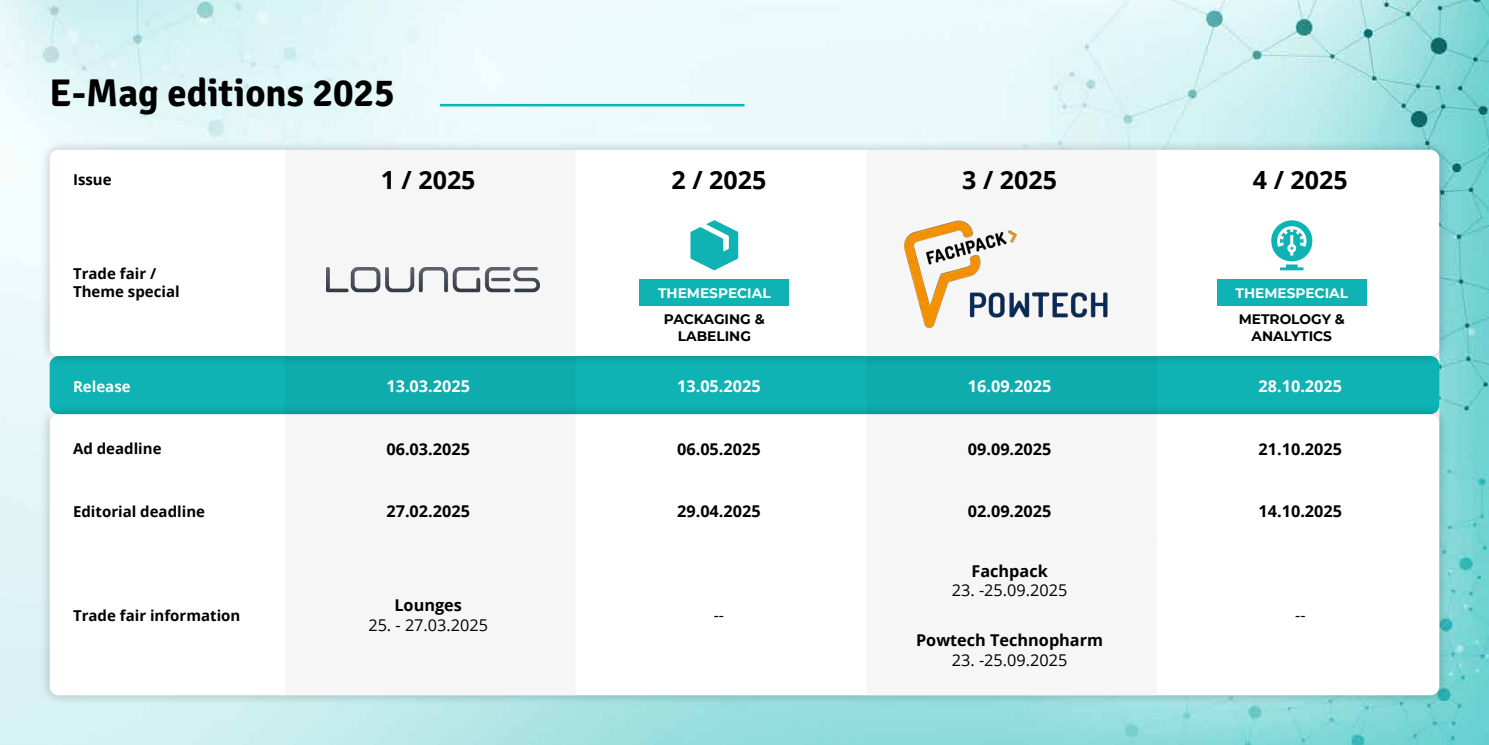
<style>
.page{position:relative;width:1489px;height:745px;background:#fff}
.page>*{position:absolute;margin:0;border:0;box-sizing:border-box;transform-origin:0 0}
.t1{font:700 38.75px "Signika Negative";color:#000}
.t2{font:700 25px "Open Sans";color:#000}
.t3{font:700 16.25px "Open Sans";color:#000}
.t4{font:16.25px "Open Sans";color:#000}
.t5{font:700 16.25px "Open Sans";color:#fff}
.t6{font:700 15px/18px "Open Sans";color:#000}
.t7{font:700 15px "Open Sans";color:#fff}
.t8{font:700 13.75px/16.5px "Montserrat";color:#000;text-align:center}
.t9{font:700 13.75px "Montserrat";color:#fff}
</style>
<div class="page">
<img style="left:0;top:0;width:1488px;height:744px">
<div style="left:50px;top:356px;width:1389px;height:58px;background:#0fb3b3;border-radius:9px"></div>
<div style="left:39px;top:403px;width:1410px;height:302px;background:#000;opacity:.25"></div>
<div style="left:50px;top:414px;width:1389px;height:280px;background:#fff;border-radius:9px"></div>
<div style="left:39px;top:139px;width:1410px;height:227px;background:#000;opacity:.25"></div>
<div style="left:50px;top:150px;width:1389px;height:206px;background:#fff;border-radius:9px"></div>
<img style="left:326px;top:267px;width:213px;height:26px">
<img style="left:904px;top:220px;width:112px;height:107px">
<div style="left:639px;top:279px;width:150px;height:27px;background:#0fb3b3"></div>
<div style="left:1217px;top:279px;width:149px;height:27px;background:#0fb3b3"></div>
<img style="left:968px;top:283px;width:140px;height:44px">
<svg style="left:690px;top:220px;width:48px;height:50px"></svg>
<svg style="left:1271px;top:220px;width:41px;height:50px"></svg>
<hr style="left:440px;top:104px;width:304px;height:2px;background:#0fb3b3">
<h1 class="t1" style="left:50px;top:70px;width:346px">E-Mag editions 2025</h1>
<p class="t6" style="left:73px;top:170px;width:40px">Issue</p>
<h2 class="t2" style="left:381px;top:162px;width:96px">1 / 2025</h2>
<h2 class="t2" style="left:671px;top:162px;width:96px">2 / 2025</h2>
<h2 class="t2" style="left:962px;top:162px;width:96px">3 / 2025</h2>
<h2 class="t2" style="left:1252px;top:162px;width:96px">4 / 2025</h2>
<p class="t6" style="left:73px;top:264px;width:108px">Trade fair /<br>Theme special</p>
<p class="t9" style="left:658px;top:283px;width:114px">THEMESPECIAL</p>
<p class="t8" style="left:664px;top:310px;width:102px">PACKAGING &amp;<br>LABELING</p>
<p class="t9" style="left:1235px;top:283px;width:114px">THEMESPECIAL</p>
<p class="t8" style="left:1238px;top:310px;width:108px">METROLOGY &amp;<br>ANALYTICS</p>
<p class="t7" style="left:73px;top:376px;width:59px">Release</p>
<p class="t5" style="left:386px;top:375px;width:85px">13.03.2025</p>
<p class="t5" style="left:677px;top:375px;width:85px">13.05.2025</p>
<p class="t5" style="left:967px;top:375px;width:85px">16.09.2025</p>
<p class="t5" style="left:1258px;top:375px;width:85px">28.10.2025</p>
<p class="t6" style="left:73px;top:439px;width:90px">Ad deadline</p>
<p class="t3" style="left:386px;top:437px;width:85px">06.03.2025</p>
<p class="t3" style="left:677px;top:437px;width:85px">06.05.2025</p>
<p class="t3" style="left:967px;top:437px;width:85px">09.09.2025</p>
<p class="t3" style="left:1258px;top:437px;width:85px">21.10.2025</p>
<p class="t6" style="left:73px;top:502px;width:133px">Editorial deadline</p>
<p class="t3" style="left:386px;top:499px;width:85px">27.02.2025</p>
<p class="t3" style="left:677px;top:499px;width:85px">29.04.2025</p>
<p class="t3" style="left:967px;top:499px;width:85px">02.09.2025</p>
<p class="t3" style="left:1258px;top:499px;width:85px">14.10.2025</p>
<p class="t6" style="left:73px;top:605px;width:169px">Trade fair information</p>
<p class="t3" style="left:394px;top:593px;width:69px">Lounges</p>
<p class="t4" style="left:368px;top:613px;width:121px">25. - 27.03.2025</p>
<p class="t4" style="left:713px;top:603px;width:12px">--</p>
<p class="t3" style="left:971px;top:559px;width:78px">Fachpack</p>
<p class="t4" style="left:951px;top:579px;width:117px">23. -25.09.2025</p>
<p class="t3" style="left:916px;top:628px;width:188px">Powtech Technopharm</p>
<p class="t4" style="left:951px;top:648px;width:117px">23. -25.09.2025</p>
<p class="t4" style="left:1294px;top:603px;width:12px">--</p>
</div>
